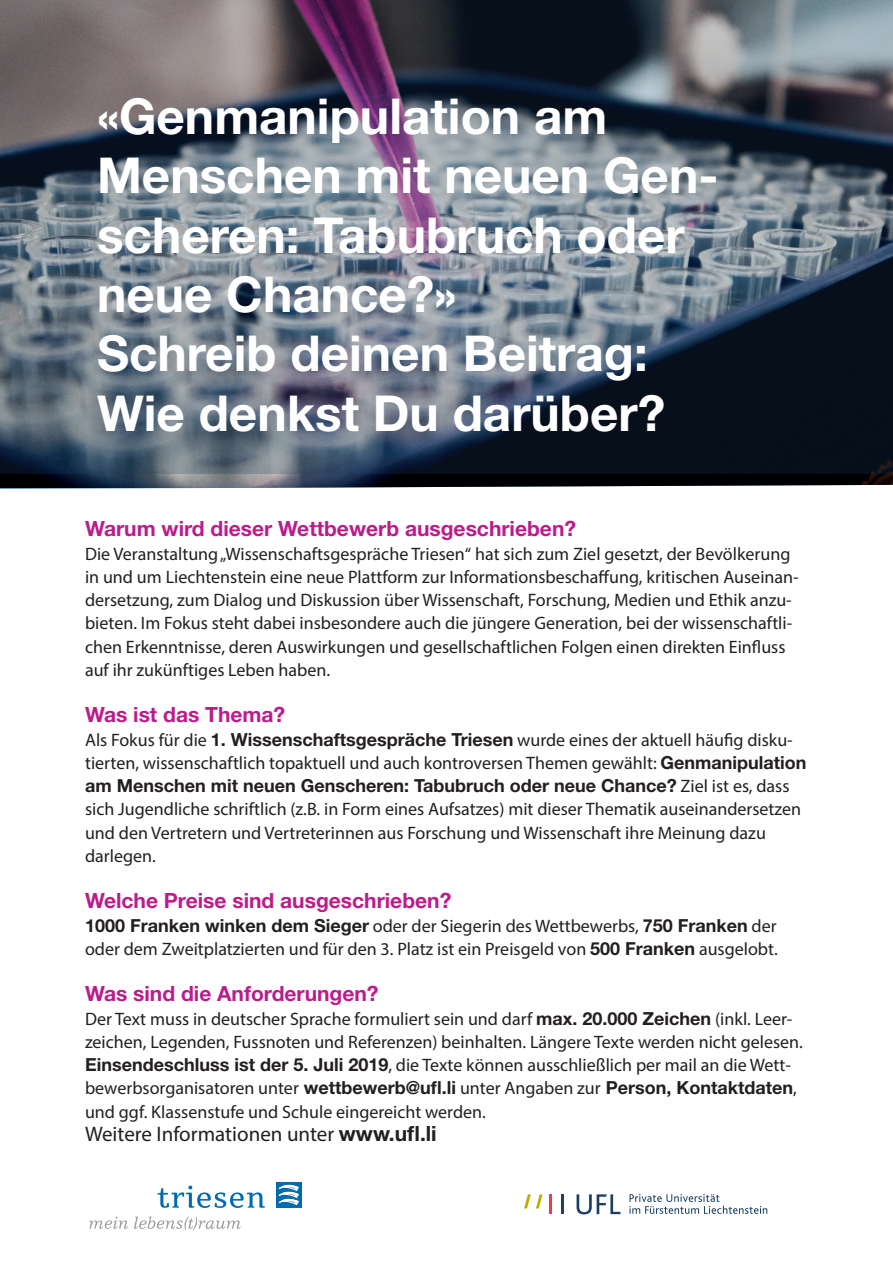
<style>
.page{position:relative;width:893px;height:1263px;background:#fff}
.page>*{position:absolute;margin:0;border:0;box-sizing:border-box;transform-origin:0 0}
.t1{font:700 49.5px/59.4px "Helvetica Neue LT Std";color:#fff}
.t2{font:700 42px/50.4px "Helvetica Neue LT Std";color:#fff}
.t3{font:700 24px "Helvetica Neue LT Std";color:#fff}
.t4{font:700 21px "Helvetica Neue LT Std";color:#bc1b8d}
.t5{font:21px "Myriad Pro";color:#231f20}
.t6{font:18px/23.2px "Myriad Pro";color:#231f20}
.s1{font-family:"Helvetica Neue LT Std";font-weight:700}
</style>
<div class="page">
<img style="left:0;top:474px;width:893px;height:14px">
<svg style="left:0;top:0;width:893px;height:474px;background:#5a626f"></svg>
<div style="left:276px;top:1182px;width:25px;height:26px;background:#006caf"></div>
<svg style="left:278px;top:1184px;width:21px;height:21px"></svg>
<svg style="left:157px;top:1185px;width:108px;height:23px"></svg>
<svg style="left:89px;top:1216px;width:152px;height:14px"></svg>
<hr style="left:561px;top:1194px;width:3px;height:20px;background:#1b4064">
<hr style="left:549px;top:1194px;width:3px;height:20px;background:#ee3a41">
<svg style="left:524px;top:1194px;width:19px;height:14px"></svg>
<svg style="left:577px;top:1194px;width:43px;height:20px"></svg>
<svg style="left:629px;top:1194px;width:138px;height:20px"></svg>
<p class="t1" style="left:97px;top:85px;width:623px">«Genmanipulation am<br>Menschen mit neuen Gen&shy;scheren: Tabubruch oder neue Chance?»</p>
<p class="t1" style="left:97px;top:323px;width:570px">Schreib deinen Beitrag:<br>Wie denkst Du darüber?</p>
<p class="t3" style="left:85px;top:97px;width:343px">Jugendwettbewerb anlässlich</p>
<p class="t2" style="left:85px;top:339px;width:691px">neue Chance? Schreib deinen Bei&shy;trag: Wie denkst Du darüber?</p>
<p class="t4" style="left:85px;top:516px;width:493px">Warum wird dieser Wettbewerb ausgeschrieben?</p>
<p class="t6" style="left:85px;top:542px;width:715px">Die Veranstaltung „Wissenschaftsgespräche Triesen“ hat sich zum Ziel gesetzt, der Bevölkerung in und um Liechtenstein eine neue Plattform zur Informationsbeschaffung, kritischen Auseinan&shy;dersetzung, zum Dialog und Diskussion über Wissenschaft, Forschung, Medien und Ethik anzu&shy;bieten. Im Fokus steht dabei insbesondere auch die jüngere Generation, bei der wissenschaftli&shy;chen Erkenntnisse, deren Auswirkungen und gesellschaftlichen Folgen einen direkten Einfluss auf ihr zukünftiges Leben haben.</p>
<p class="t4" style="left:85px;top:702px;width:202px">Was ist das Thema?</p>
<p class="t6" style="left:85px;top:728px;width:723px">Als Fokus für die <span class="s1">1. Wissenschaftsgespräche Triesen</span> wurde eines der aktuell häufig disku&shy;tierten, wissenschaftlich topaktuell und auch kontroversen Themen gewählt: <span class="s1">Genmanipulation am Menschen mit neuen Genscheren: Tabubruch oder neue Chance?</span> Ziel ist es, dass sich Jugendliche schriftlich (z.B. in Form eines Aufsatzes) mit dieser Thematik auseinandersetzen und den Vertretern und Vertreterinnen aus Forschung und Wissenschaft ihre Meinung dazu darlegen.</p>
<p class="t4" style="left:85px;top:888px;width:368px">Welche Preise sind ausgeschrieben?</p>
<p class="t6" style="left:85px;top:914px;width:694px"><span class="s1">1000 Franken winken dem Sieger</span> oder der Siegerin des Wettbewerbs, <span class="s1">750 Franken</span> der oder dem Zweitplatzierten und für den 3. Platz ist ein Preisgeld von <span class="s1">500 Franken</span> ausgelobt.</p>
<p class="t4" style="left:85px;top:981px;width:295px">Was sind die Anforderungen?</p>
<p class="t6" style="left:85px;top:1007px;width:719px">Der Text muss in deutscher Sprache formuliert sein und darf <span class="s1">max. 20.000 Zeichen</span> (inkl. Leer&shy;zeichen, Legenden, Fussnoten und Referenzen) beinhalten. Längere Texte werden nicht gelesen.<br><span class="s1">Einsendeschluss ist der 5. Juli 2019</span>, die Texte können ausschließlich per mail an die Wett&shy;bewerbsorganisatoren unter <span class="s1">wettbewerb@ufl.li</span> unter Angaben zur <span class="s1">Person, Kontaktdaten</span>, und ggf. Klassenstufe und Schule eingereicht werden.</p>
<p class="t5" style="left:85px;top:1121px;width:353px">Weitere Informationen unter <span class="s1">www.ufl.li</span></p>
</div>
